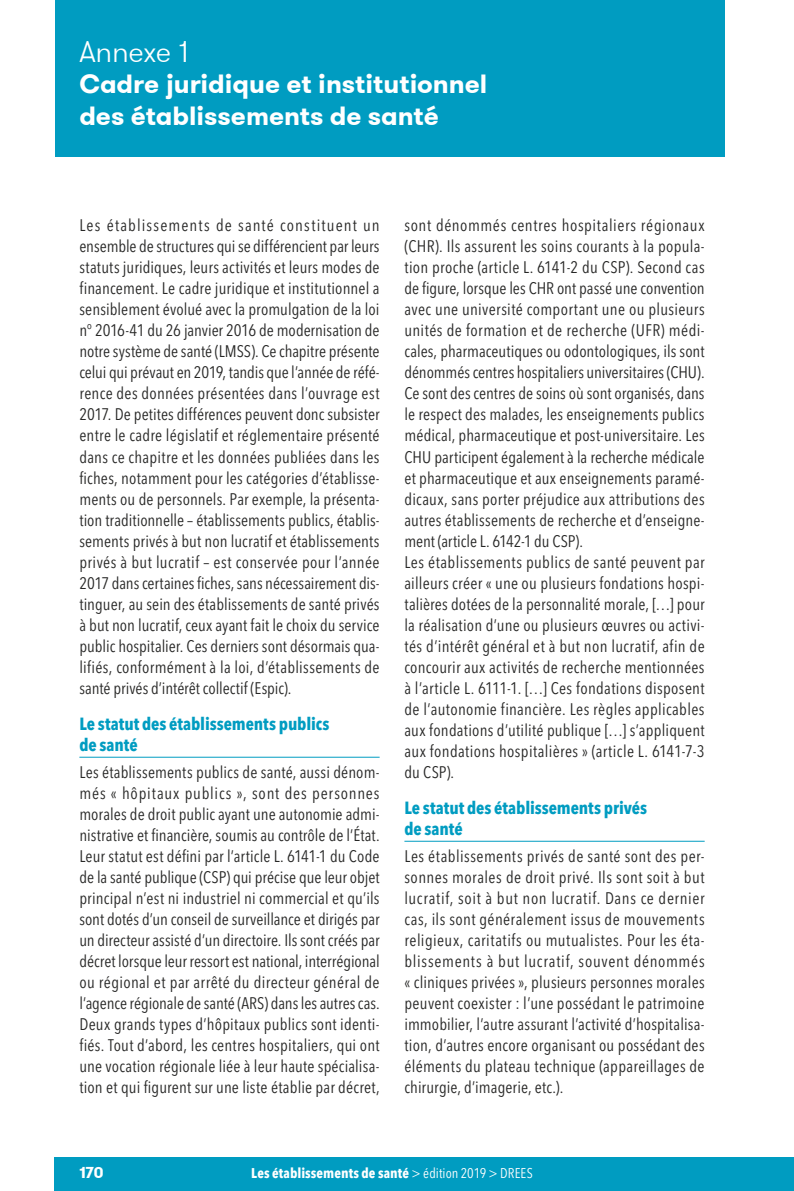
<style>
.page{position:relative;width:794px;height:1191px;background:#fff}
.page>*{position:absolute;margin:0;border:0;box-sizing:border-box;transform-origin:0 0}
.t1{font:300 29.75px "GT Walsheim";letter-spacing:-.01em;color:#fff}
.t2{font:700 26.25px/31.5px "GT Walsheim";letter-spacing:-.005em;color:#fff}
.t3{font:700 condensed 17.5px/21px "Avenir Next LT Pro";letter-spacing:-.005em;color:#009cc1}
.t4{font:condensed 16.62px/21px "Avenir Next LT Pro";letter-spacing:.015em;color:#272726;text-align:justify}
.t5{font:700 15.75px "GT Walsheim";color:#fff}
.t6{font:700 condensed 14px "Avenir Next LT Pro";letter-spacing:.005em;color:#fff}
.s1{font-weight:400}
</style>
<div class="page">
<div style="left:55px;top:1157px;width:739px;height:34px;background:#009cc1"></div>
<div style="left:55px;top:0;width:669px;height:156px;background:#009cc1"></div>
<hr style="left:79px;top:757px;width:300px;height:1px;background:#009cc1">
<hr style="left:404px;top:841px;width:300px;height:1px;background:#009cc1">
<h1 class="t1" style="left:79px;top:32px;width:111px">Annexe 1</h1>
<h2 class="t2" style="left:79px;top:68px;width:409px">Cadre juridique et institutionnel des établissements de santé</h2>
<p class="t4" style="left:79px;top:215px;width:302px">Les établissements de santé constituent un ensemble de structures qui se différencient par leurs statuts juridiques, leurs activités et leurs modes de financement. Le cadre juridique et institutionnel a sensiblement évolué avec la promulgation de la loi n° 2016-41 du 26 janvier 2016 de modernisation de notre système de santé (LMSS). Ce chapitre présente celui qui prévaut en 2019, tandis que l’année de réfé&shy;rence des données présentées dans l’ouvrage est 2017. De petites différences peuvent donc subsister entre le cadre législatif et réglementaire présenté dans ce chapitre et les données publiées dans les fiches, notamment pour les catégories d’établisse&shy;ments ou de personnels. Par exemple, la présenta&shy;tion traditionnelle – établissements publics, établis&shy;sements privés à but non lucratif et établissements privés à but lucratif – est conservée pour l’année 2017 dans certaines fiches, sans nécessairement dis&shy;tinguer, au sein des établissements de santé privés à but non lucratif, ceux ayant fait le choix du service public hospitalier. Ces derniers sont désormais qua&shy;lifiés, conformément à la loi, d’établissements de santé privés d’intérêt collectif (Espic).</p>
<p class="t3" style="left:79px;top:713px;width:252px">Le statut des établissements publics de santé</p>
<p class="t4" style="left:79px;top:761px;width:302px">Les établissements publics de santé, aussi dénom&shy;més « hôpitaux publics », sont des personnes morales de droit public ayant une autonomie admi&shy;nistrative et financière, soumis au contrôle de l’État.<br>Leur statut est défini par l’article L. 6141-1 du Code de la santé publique (CSP) qui précise que leur objet principal n’est ni industriel ni commercial et qu’ils sont dotés d’un conseil de surveillance et dirigés par un directeur assisté d’un directoire. Ils sont créés par décret lorsque leur ressort est national, interrégional ou régional et par arrêté du directeur général de l’agence régionale de santé (ARS) dans les autres cas.<br>Deux grands types d’hôpitaux publics sont identi&shy;fiés. Tout d’abord, les centres hospitaliers, qui ont une vocation régionale liée à leur haute spécialisa&shy;tion et qui figurent sur une liste établie par décret,</p>
<p class="t4" style="left:404px;top:215px;width:302px;text-align:left">sont dénommés centres hospitaliers régionaux (CHR). Ils assurent les soins courants à la popula&shy;tion proche (article L. 6141-2 du CSP). Second cas de figure, lorsque les CHR ont passé une convention avec une université comportant une ou plusieurs unités de formation et de recherche (UFR) médi&shy;cales, pharmaceutiques ou odontologiques, ils sont dénommés centres hospitaliers universitaires (CHU).<br>Ce sont des centres de soins où sont organisés, dans le respect des malades, les enseignements publics médical, pharmaceutique et post-universitaire. Les CHU participent également à la recherche médicale et pharmaceutique et aux enseignements paramé&shy;dicaux, sans porter préjudice aux attributions des autres établissements de recherche et d’enseigne&shy;ment (article L. 6142-1 du CSP).<br>Les établissements publics de santé peuvent par ailleurs créer « une ou plusieurs fondations hospi&shy;talières dotées de la personnalité morale, […] pour la réalisation d’une ou plusieurs œuvres ou activi&shy;tés d’intérêt général et à but non lucratif, afin de concourir aux activités de recherche mentionnées à l’article L. 6111-1. […] Ces fondations disposent de l’autonomie financière. Les règles applicables aux fondations d’utilité publique […] s’appliquent aux fondations hospitalières » (article L. 6141-7-3 du CSP).</p>
<p class="t3" style="left:404px;top:797px;width:244px">Le statut des établissements privés de santé</p>
<p class="t4" style="left:404px;top:845px;width:302px">Les établissements privés de santé sont des per&shy;sonnes morales de droit privé. Ils sont soit à but lucratif, soit à but non lucratif. Dans ce dernier cas, ils sont généralement issus de mouvements religieux, caritatifs ou mutualistes. Pour les éta&shy;blissements à but lucratif, souvent dénommés « cliniques privées », plusieurs personnes morales peuvent coexister : l’une possédant le patrimoine immobilier, l’autre assurant l’activité d’hospitalisa&shy;tion, d’autres encore organisant ou possédant des éléments du plateau technique (appareillages de chirurgie, d’imagerie, etc.).</p>
<p class="t5" style="left:79px;top:1162px;width:26px">170</p>
<p class="t6" style="left:251px;top:1165px;width:283px">Les établissements de santé <span class="s1">&gt; édition 2019 &gt; DREES</span></p>
</div>
